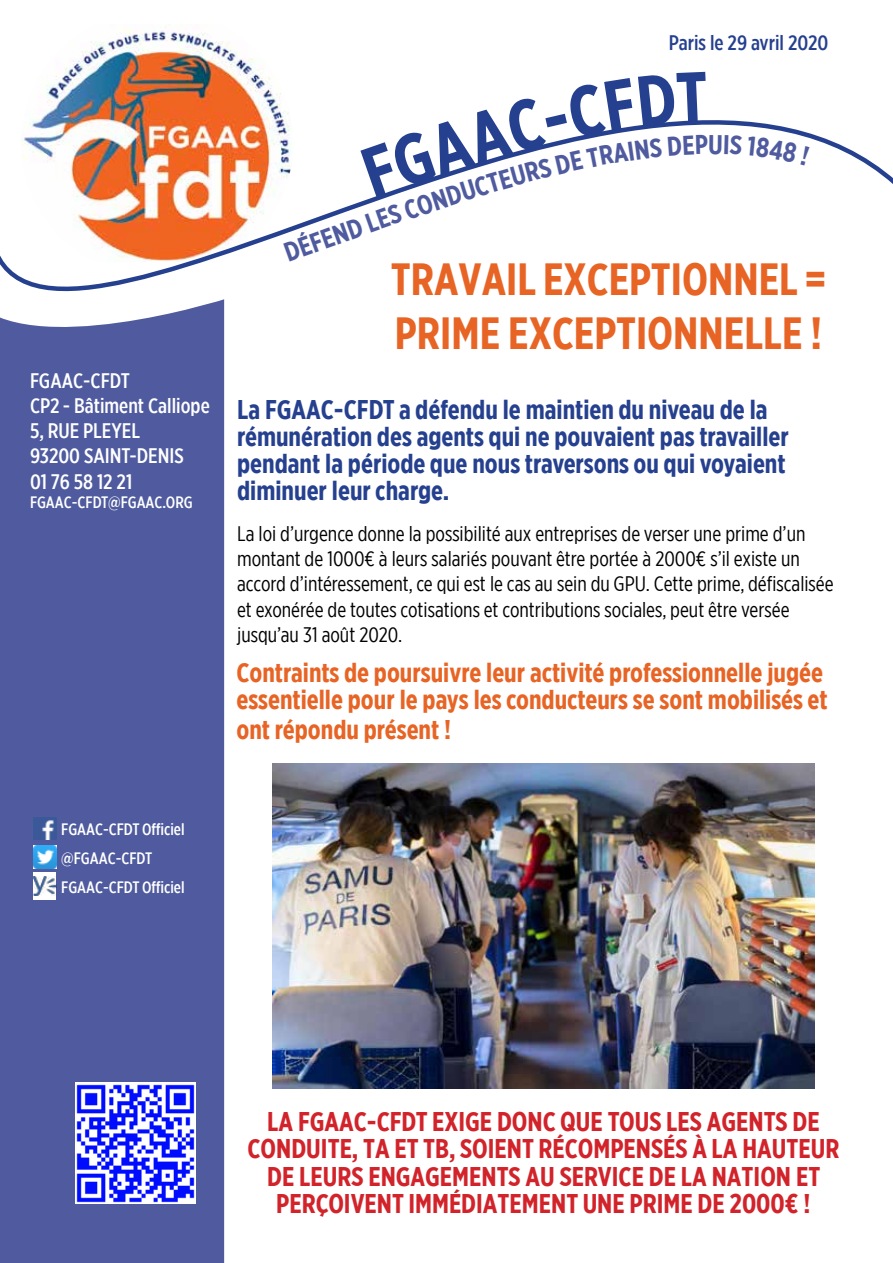
<style>
.page{position:relative;width:893px;height:1263px;background:#fff}
.page>*{position:absolute;margin:0;border:0;box-sizing:border-box;transform-origin:0 0}
.t1{font:700 45px/54px "Gotham X Narrow";color:#e76425}
.t2{font:700 27px/27px "Gotham X Narrow";color:#d2232a;text-align:center}
.t3{font:700 27px/27px "Gotham X Narrow";color:#25408f}
.t4{font:700 27px/27px "Gotham X Narrow";color:#e76425}
.t5{font:700 27px "Gotham X Narrow";color:#4f5b9e}
.t6{font:21px/25.2px "Gotham X Narrow";color:#000}
.t7{font:500 21px/25.2px "Gotham X Narrow";color:#fff}
.t8{font:500 21px "Gotham X Narrow";color:#25408f}
.t9{font:500 16.5px/29.1px "Gotham X Narrow";color:#fff}
.t10{font:500 16.5px "Gotham X Narrow";color:#fff}
</style>
<div class="page">
<svg style="left:21px;top:24px;width:872px;height:393px"></svg>
<svg style="left:0;top:237px;width:224px;height:1026px;background:#5d66a3"></svg>
<div style="left:34px;top:814px;width:22px;height:29px;background:#4f5b9e"></div>
<img style="left:34px;top:817px;width:22px;height:23px">
<div style="left:34px;top:843px;width:22px;height:28px;background:linear-gradient(to right,#4f5b9e,#4f5b9e)"></div>
<img style="left:34px;top:845px;width:22px;height:23px">
<img style="left:76px;top:1083px;width:120px;height:120px">
<div style="left:34px;top:872px;width:22px;height:28px;background:#fff"></div>
<img style="left:34px;top:876px;width:22px;height:19px">
<img style="left:272px;top:763px;width:542px;height:326px">
<svg style="left:360px;top:72px;width:450px;height:138px"></svg>
<p class="t8" style="left:669px;top:30px;width:161px">Paris le 29 avril 2020</p>
<p class="t7" style="left:30px;top:368px;width:181px">FGAAC-CFDT<br>CP2 - Bâtiment Calliope<br>5, RUE PLEYEL<br>93200 SAINT-DENIS<br>01 76 58 12 21</p>
<p class="t10" style="left:30px;top:493px;width:164px">FGAAC-CFDT@FGAAC.ORG</p>
<p class="t5" style="left:372px;top:205px;width:60px;rotate:-19deg">es Co</p>
<h1 class="t1" style="left:391px;top:252px;width:437px">Travail exceptionnel =<br>Prime exceptionnelle !</h1>
<p class="t5" style="left:280px;top:238px;width:99px;rotate:-20deg">défend l</p>
<p class="t3" style="left:237px;top:396px;width:553px">La FGAAC-CFDT a défendu le maintien du niveau de la rémunération des agents qui ne pouvaient pas travailler pendant la période que nous traversons ou qui voyaient diminuer leur charge.</p>
<p class="t6" style="left:237px;top:521px;width:598px">La loi d’urgence donne la possibilité aux entreprises de verser une prime d’un montant de 1000€ à leurs salariés pouvant être portée à 2000€ s’il existe un accord d’intéressement, ce qui est le cas au sein du GPU. Cette prime, défiscalisée et exonérée de toutes cotisations et contributions sociales, peut être versée jusqu’au 31 août 2020.</p>
<p class="t4" style="left:237px;top:659px;width:593px">Contraints de poursuivre leur activité professionnelle jugée essentielle pour le pays les conducteurs se sont mobilisés et</p>
<p class="t4" style="left:237px;top:716px;width:216px">ont répondu présent !</p>
<p class="t9" style="left:61px;top:814px;width:125px">FGAAC-CFDT Officiel @FGAAC-CFDT<br>FGAAC-CFDT Officiel</p>
<p class="t2" style="left:247px;top:1108px;width:593px">La FGAAC-CFDT exige donc que tous les agents de conduite, TA et TB, soient récompensés à la hauteur de leurs engagements au service de la Nation et perçoivent immédiatement une prime de 2000€ !</p>
</div>
